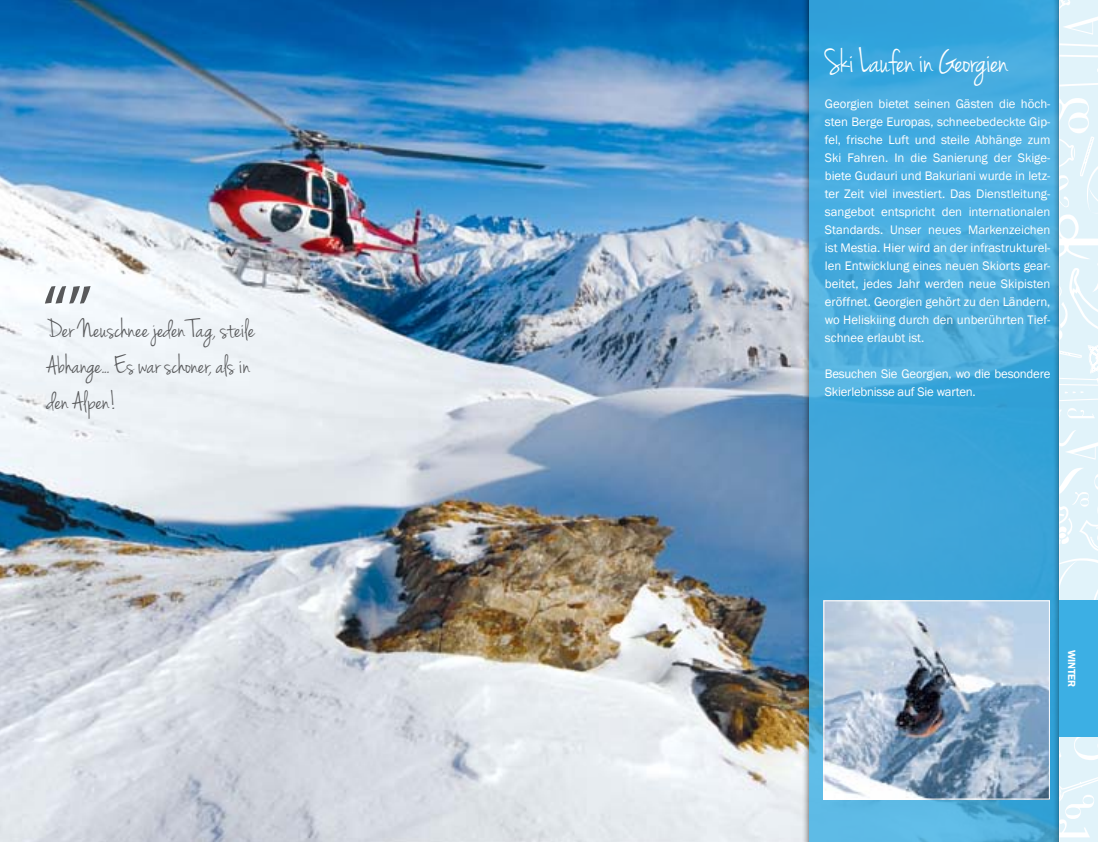
<style>
.page{position:relative;width:1098px;height:842px;background:#fff}
.page>*{position:absolute;margin:0;border:0;box-sizing:border-box;transform-origin:0 0}
.t1{font:36px "Jenna Sue";letter-spacing:-.015em;color:#fff}
.t2{font:27px/36px "Jenna Sue";color:#58595b}
.t3{font:12.75px/18px "Franklin Gothic";letter-spacing:-.015em;color:#fff;text-align:justify}
.t4{font:600 10.5px "Franklin Gothic";letter-spacing:-.015em;color:#fff}
</style>
<div class="page">
<img style="left:0;top:0;width:800px;height:842px">
<div style="left:800px;top:0;width:297px;height:842px;background:#000;opacity:.75"></div>
<svg style="left:808px;top:0;width:243px;height:842px;background:#45a9db"></svg>
<div style="left:1051px;top:0;width:46px;height:842px;background:#000;opacity:.5"></div>
<svg style="left:1059px;top:0;width:38px;height:842px"></svg>
<svg style="left:45px;top:286px;width:46px;height:18px"></svg>
<img style="left:825px;top:602px;width:222px;height:195px">
<div style="left:823px;top:600px;width:226px;height:199px;border:1px solid #fff"></div>
<div style="left:1059px;top:600px;width:38px;height:136px;background:#3cafe4"></div>
<h2 class="t2" style="left:47px;top:313px;width:210px">Der Neuschnee jeden Tag, steile<br>Abhange... Es war schoner, als in den Alpen!</h2>
<h1 class="t1" style="left:824px;top:41px;width:185px">Ski Laufen in Georgien</h1>
<p class="t3" style="left:824px;top:95px;width:227px">Georgien bietet seinen Gästen die höch&shy;sten Berge Europas, schneebedeckte Gip&shy;fel, frische Luft und steile Abhänge zum Ski Fahren. In die Sanierung der Skige&shy;biete Gudauri und Bakuriani wurde in letz&shy;ter Zeit viel investiert. Das Dienstleitung&shy;sangebot entspricht den internationalen Standards. Unser neues Markenzeichen ist Mestia. Hier wird an der infrastrukturel&shy;len Entwicklung eines neuen Skiorts gear&shy;beitet, jedes Jahr werden neue Skipisten eröffnet. Georgien gehört zu den Ländern, wo Heliskiing durch den unberührten Tief&shy;schnee erlaubt ist.</p>
<p class="t3" style="left:824px;top:365px;width:227px">Besuchen Sie Georgien, wo die besondere<br>Skierlebnisse auf Sie warten.</p>
<p class="t4" style="left:1077px;top:650px;width:39px;rotate:90deg">WINTER</p>
</div>
